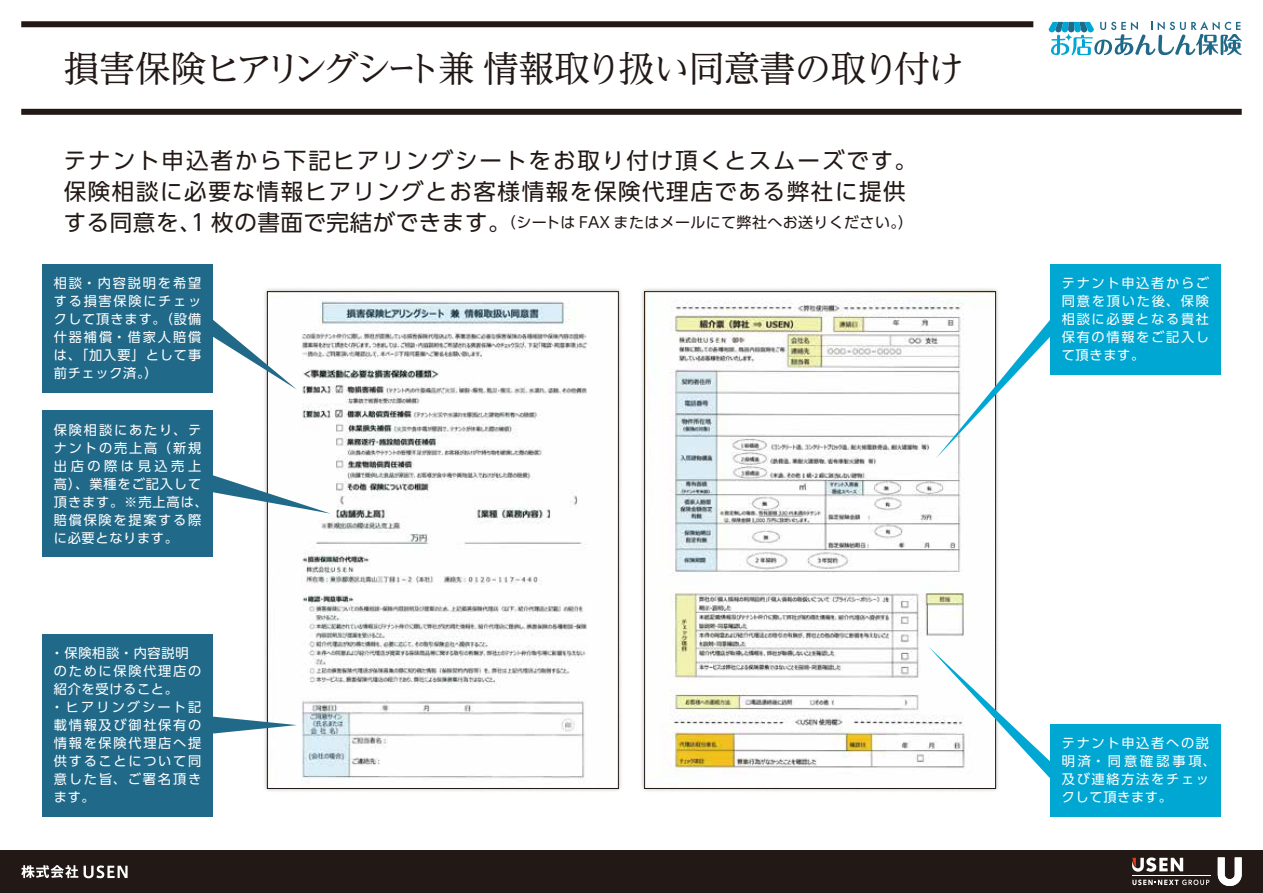
<style>
.page{position:relative;width:1263px;height:893px;background:#fff}
.page>*{position:absolute;margin:0;border:0;box-sizing:border-box;transform-origin:0 0}
.t1{font:36px "UD Reimin Pr 6 N";letter-spacing:-.045em;color:#221815}
.t2{font:22.5px/31.3px "UD Shin Go Pr 6 N";letter-spacing:.07em;color:#221815}
.t3{font:22.5px "UD Shin Go Pr 6 N";letter-spacing:.025em;color:#221815}
.t4{font:15px "UD Shin Go Pr 6 N";letter-spacing:.025em;color:#221815}
.t5{font:13.2px/18px "UD Shin Go Pr 6 N";letter-spacing:.13em;color:#fff}
.s1{font-size:15px}
</style>
<div class="page">
<div style="left:0;top:850px;width:1263px;height:43px;background:#221815"></div>
<svg style="left:1218px;top:857px;width:24px;height:29px"></svg>
<hr style="left:1132px;top:876px;width:79px;height:1px;background:#fff">
<svg style="left:1132px;top:880px;width:77px;height:5px"></svg>
<svg style="left:1132px;top:857px;width:51px;height:15px"></svg>
<svg style="left:1049px;top:21px;width:193px;height:34px"></svg>
<svg style="left:21px;top:865px;width:57px;height:13px"></svg>
<svg style="left:84px;top:865px;width:44px;height:13px"></svg>
<div style="left:43px;top:264px;width:170px;height:128px;background:#206989"></div>
<div style="left:1050px;top:264px;width:170px;height:110px;background:#00a7d3"></div>
<div style="left:1050px;top:724px;width:170px;height:92px;background:#00a7d3"></div>
<div style="left:43px;top:410px;width:170px;height:147px;background:#206989"></div>
<div style="left:43px;top:634px;width:170px;height:182px;background:#206989"></div>
<div style="left:21px;top:109px;width:1221px;height:6px;background:#221815"></div>
<div style="left:263px;top:287px;width:360px;height:506px;background:#221815;opacity:.3"></div>
<img style="left:269px;top:293px;width:348px;height:494px">
<div style="left:640px;top:287px;width:360px;height:506px;background:#221815;opacity:.3"></div>
<img style="left:646px;top:293px;width:348px;height:494px">
<svg style="left:213px;top:319px;width:84px;height:70px"></svg>
<svg style="left:213px;top:475px;width:118px;height:39px"></svg>
<svg style="left:935px;top:319px;width:115px;height:140px"></svg>
<svg style="left:928px;top:646px;width:122px;height:133px"></svg>
<svg style="left:213px;top:717px;width:84px;height:17px"></svg>
<div style="left:21px;top:21px;width:1012px;height:6px;background:#221815"></div>
<h1 class="t1" style="left:64px;top:39px;width:902px">損害保険ヒアリングシート兼情報取り扱い同意書の取り付け</h1>
<h2 class="t2" style="left:64px;top:144px;width:855px">テナント申込者から下記ヒアリングシートをお取り付け頂くとスムーズです。保険相談に必要な情報ヒアリングとお客様情報を保険代理店である弊社に提供</h2>
<p class="t4" style="left:516px;top:210px;width:398px">シートは FAX またはメールにて弊社へお送りください (。</p>
<h2 class="t3" style="left:64px;top:204px;width:454px">する同意を 1、枚の書面で完結ができます。<span class="s1">（</span></h2>
<p class="t5" style="left:54px;top:274px;width:149px;text-align:justify">相談・内容説明を希望する損害保険にチェックして頂きます。（設備什器補償・借家人賠償は、「加入要」として事前チェック済 (。</p>
<p class="t5" style="left:1062px;top:274px;width:149px;text-align:justify">テナント申込者からご同意を頂いた後、保険相談に必要となる貴社保有の情報をご記入して頂きます。</p>
<p class="t5" style="left:54px;top:420px;width:155px">保険相談にあたり、テナントの売上高（新規出店の際は見込売上高）、業種をご記入して頂きます。※売上高は、賠償保険を提案する際に必要となります。</p>
<p class="t5" style="left:51px;top:644px;width:152px">・保険相談・内容説明のために保険代理店の紹介を受けること。<br>・ヒアリングシート記載情報及び御社保有の情報を保険代理店へ提供することについて同意した旨、ご署名頂きます。</p>
<p class="t5" style="left:1062px;top:734px;width:155px">テナント申込者への説明済・同意確認事項、及び連絡方法をチェックして頂きます。</p>
</div>
